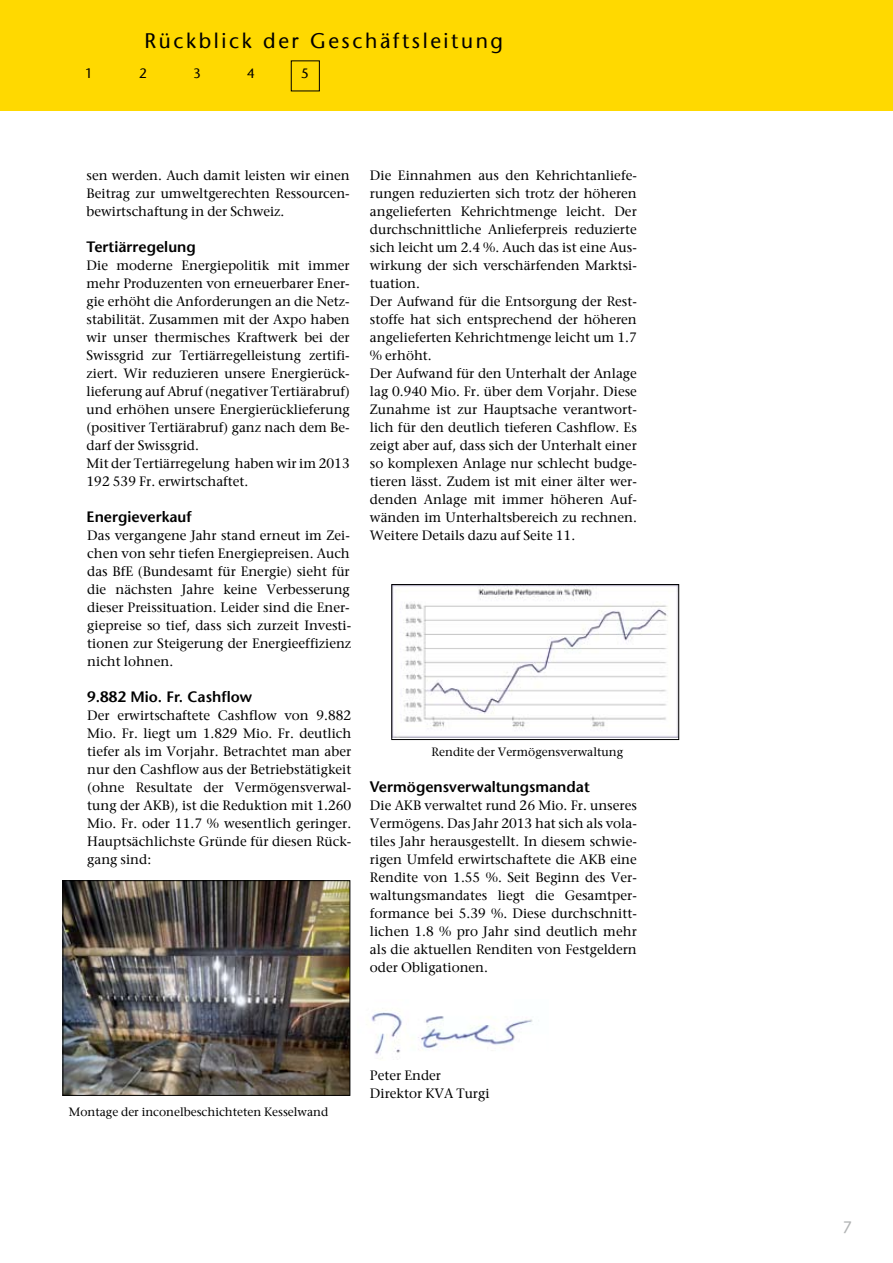
<style>
.page{position:relative;width:893px;height:1263px;background:#fff}
.page>*{position:absolute;margin:0;border:0;box-sizing:border-box;transform-origin:0 0}
.t1{font:21px "Stone Sans";letter-spacing:.125em;color:#000}
.t2{font:16.5px "Stone Sans";color:#b1b3b4}
.t3{font:600 15px "Stone Sans";color:#000}
.t4{font:13.5px/18px "Stone Serif";color:#000;text-align:justify}
.t5{font:13.5px "Stone Sans";color:#000}
.t6{font:12px "Stone Serif";color:#000}
</style>
<div class="page">
<div style="left:0;top:0;width:893px;height:111px;background:#ffd900"></div>
<div style="left:291px;top:60px;width:29px;height:31px;border:1px solid #000"></div>
<img style="left:371px;top:1010px;width:162px;height:49px">
<img style="left:65px;top:882px;width:283px;height:212px">
<div style="left:63px;top:880px;width:287px;height:216px;border:1px solid #000"></div>
<img style="left:393px;top:586px;width:284px;height:151px">
<div style="left:391px;top:584px;width:288px;height:156px;border:1px solid #000"></div>
<h1 class="t1" style="left:145px;top:28px;width:360px">Rückblick der Geschäftsleitung</h1>
<p class="t5" style="left:85px;top:65px;width:9px">1</p>
<p class="t5" style="left:139px;top:65px;width:9px">2</p>
<p class="t5" style="left:193px;top:65px;width:9px">3</p>
<p class="t5" style="left:247px;top:65px;width:9px">4</p>
<p class="t5" style="left:301px;top:65px;width:9px">5</p>
<p class="t4" style="left:87px;top:166px;width:265px">sen werden. Auch damit leisten wir einen Beitrag zur umweltgerechten Ressourcen&shy;bewirtschaftung in der Schweiz.</p>
<p class="t3" style="left:87px;top:237px;width:111px">Tertiärregelung</p>
<p class="t4" style="left:87px;top:256px;width:265px;text-align:left">Die moderne Energiepolitik mit immer mehr Produzenten von erneuerbarer Ener&shy;gie erhöht die Anforderungen an die Netz&shy;stabilität. Zusammen mit der Axpo haben wir unser thermisches Kraftwerk bei der Swissgrid zur Tertiärregelleistung zertifi&shy;ziert. Wir reduzieren unsere Energierück&shy;lieferung auf Abruf (negativer Tertiärabruf) und erhöhen unsere Energierücklieferung (positiver Tertiärabruf) ganz nach dem Be&shy;darf der Swissgrid.<br>Mit der Tertiärregelung haben wir im 2013<br>192 539 Fr. erwirtschaftet.</p>
<p class="t3" style="left:87px;top:507px;width:107px">Energieverkauf</p>
<p class="t4" style="left:87px;top:526px;width:266px">Das vergangene Jahr stand erneut im Zei&shy;chen von sehr tiefen Energiepreisen. Auch das BfE (Bundesamt für Energie) sieht für die nächsten Jahre keine Verbesserung dieser Preissituation. Leider sind die Ener&shy;giepreise so tief, dass sich zurzeit Investi&shy;tionen zur Steigerung der Energieeffizienz nicht lohnen.</p>
<p class="t3" style="left:87px;top:687px;width:166px">9.882 Mio. Fr. Cashflow</p>
<p class="t4" style="left:87px;top:706px;width:266px">Der erwirtschaftete Cashflow von 9.882<br>Mio. Fr. liegt um 1.829 Mio. Fr. deutlich tiefer als im Vorjahr. Betrachtet man aber nur den Cashflow aus der Betriebstätigkeit (ohne Resultate der Vermögensverwal&shy;tung der AKB), ist die Reduktion mit 1.260<br>Mio. Fr. oder 11.7 % wesentlich geringer.<br>Hauptsächlichste Gründe für diesen Rück&shy;gang sind:</p>
<p class="t4" style="left:370px;top:166px;width:268px;text-align:left">Die Einnahmen aus den Kehrichtanliefe&shy;rungen reduzierten sich trotz der höheren angelieferten Kehrichtmenge leicht. Der durchschnittliche Anlieferpreis reduzierte sich leicht um 2.4 %. Auch das ist eine Aus&shy;wirkung der sich verschärfenden Marktsi&shy;tuation.<br>Der Aufwand für die Entsorgung der Rest&shy;stoffe hat sich entsprechend der höheren angelieferten Kehrichtmenge leicht um 1.7 % erhöht.<br>Der Aufwand für den Unterhalt der Anlage lag 0.940 Mio. Fr. über dem Vorjahr. Diese Zunahme ist zur Hauptsache verantwort&shy;lich für den deutlich tieferen Cashflow. Es zeigt aber auf, dass sich der Unterhalt einer so komplexen Anlage nur schlecht budge&shy;tieren lässt. Zudem ist mit einer älter wer&shy;denden Anlage mit immer höheren Auf&shy;wänden im Unterhaltsbereich zu rechnen.<br>Weitere Details dazu auf Seite 11.</p>
<p class="t6" style="left:432px;top:744px;width:193px">Rendite der Vermögensverwaltung</p>
<p class="t3" style="left:370px;top:777px;width:221px">Vermögensverwaltungsmandat</p>
<p class="t4" style="left:370px;top:796px;width:268px">Die AKB verwaltet rund 26 Mio. Fr. unseres Vermögens. Das Jahr 2013 hat sich als vola&shy;tiles Jahr herausgestellt. In diesem schwie&shy;rigen Umfeld erwirtschaftete die AKB eine Rendite von 1.55 %. Seit Beginn des Ver&shy;waltungsmandates liegt die Gesamtper&shy;formance bei 5.39 %. Diese durchschnitt&shy;lichen 1.8 % pro Jahr sind deutlich mehr als die aktuellen Renditen von Festgeldern oder Obligationen.</p>
<p class="t6" style="left:69px;top:1104px;width:261px">Montage der inconelbeschichteten Kesselwand</p>
<p class="t4" style="left:370px;top:1066px;width:121px">Peter Ender<br>Direktor KVA Turgi</p>
<p class="t2" style="left:842px;top:1217px;width:11px">7</p>
</div>
